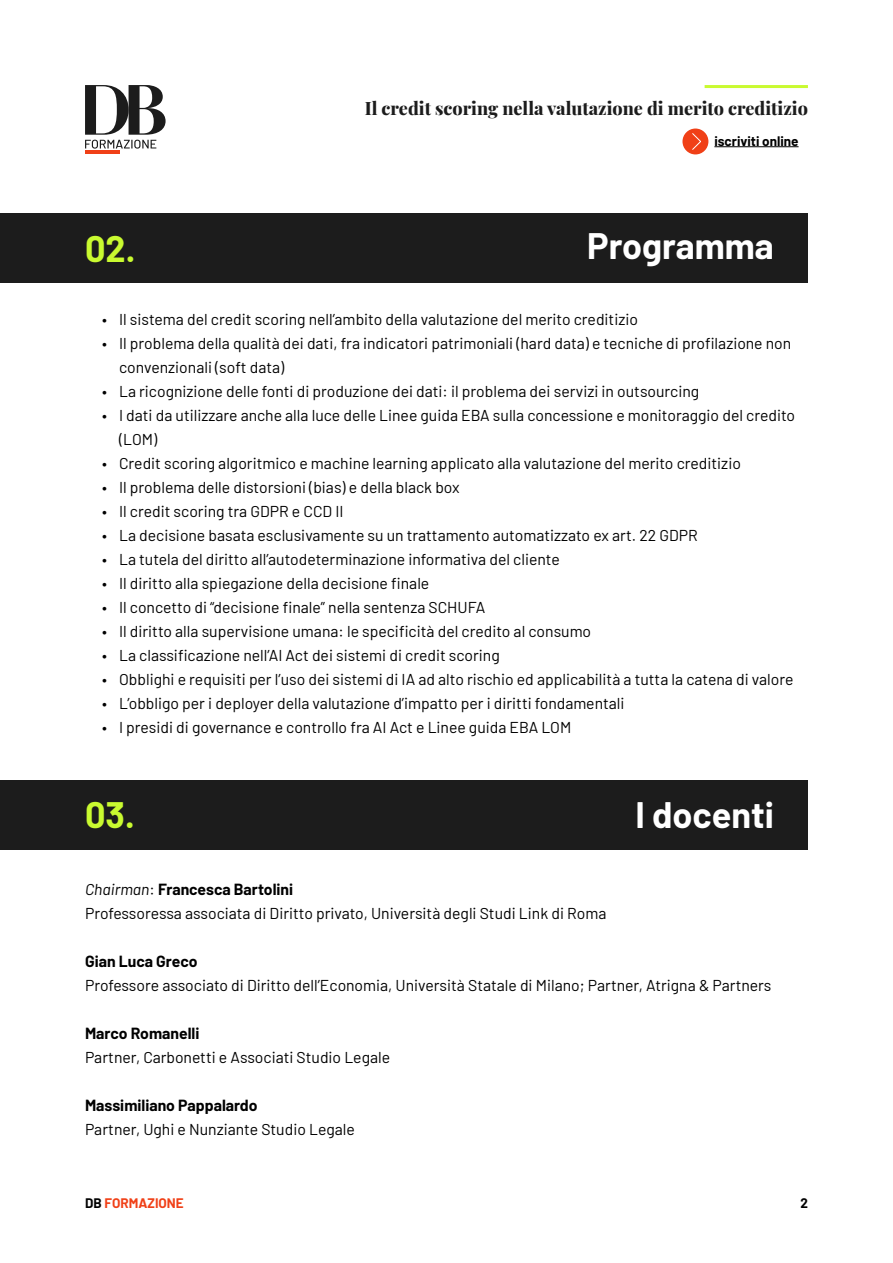
<style>
.page{position:relative;width:893px;height:1263px;background:#fff}
.page>*{position:absolute;margin:0;border:0;box-sizing:border-box;transform-origin:0 0}
.t1{font:700 36px "Barlow";color:#fff}
.t2{font:700 36px "Barlow";color:#c9fa30}
.t3{font:800 18px "Playfair Display";color:#1c1c1c}
.t4{font:15.75px/24px "Barlow";color:#000}
.t5{font:700 15.75px "Barlow";color:#000}
.t6{font:700 13.5px "Barlow";color:#000}
.t7{font:700 13.5px "Barlow";color:#f04017}
.s1{font-style:italic}
.s2{font-weight:700}
.s3{color:#000}
</style>
<div class="page">
<hr style="left:85px;top:151px;width:35px;height:3px;background:#f04017">
<svg style="left:85px;top:85px;width:81px;height:64px"></svg>
<hr style="left:705px;top:85px;width:103px;height:3px;background:#c9fa30">
<hr style="left:714px;top:146px;width:85px;height:1px;background:#000">
<div style="left:682px;top:129px;width:26px;height:25px;background:#f04017;border-radius:50%"></div>
<svg style="left:692px;top:133px;width:9px;height:17px"></svg>
<div style="left:0;top:780px;width:808px;height:69px;background:#1c1c1c"></div>
<div style="left:0;top:214px;width:808px;height:69px;background:#1c1c1c"></div>
<p class="t3" style="left:365px;top:94px;width:445px">Il credit scoring nella valutazione di merito creditizio</p>
<p class="t6" style="left:714px;top:131px;width:86px">iscriviti online</p>
<h1 class="t2" style="left:85px;top:222px;width:52px">02.</h1>
<h1 class="t1" style="left:587px;top:219px;width:188px">Programma</h1>
<p class="t4" style="left:102px;top:306px;width:537px">• Il sistema del credit scoring nell’ambito della valutazione del merito creditizio</p>
<p class="t4" style="left:119px;top:330px;width:674px;text-indent:-17px">• Il problema della qualità dei dati, fra indicatori patrimoniali (hard data) e tecniche di profilazione non convenzionali (soft data)</p>
<p class="t4" style="left:102px;top:378px;width:599px">• La ricognizione delle fonti di produzione dei dati: il problema dei servizi in outsourcing</p>
<p class="t4" style="left:119px;top:402px;width:677px;text-indent:-17px">• I dati da utilizzare anche alla luce delle Linee guida EBA sulla concessione e monitoraggio del credito (LOM)</p>
<p class="t4" style="left:102px;top:450px;width:640px">• Credit scoring algoritmico e machine learning applicato alla valutazione del merito creditizio</p>
<p class="t4" style="left:102px;top:474px;width:359px">• Il problema delle distorsioni (bias) e della black box</p>
<p class="t4" style="left:102px;top:498px;width:243px">• Il credit scoring tra GDPR e CCD II</p>
<p class="t4" style="left:102px;top:522px;width:597px">• La decisione basata esclusivamente su un trattamento automatizzato ex art. 22 GDPR</p>
<p class="t4" style="left:102px;top:546px;width:459px">• La tutela del diritto all’autodeterminazione informativa del cliente</p>
<p class="t4" style="left:102px;top:570px;width:329px">• Il diritto alla spiegazione della decisione finale</p>
<p class="t4" style="left:102px;top:594px;width:385px">• Il concetto di “decisione finale” nella sentenza SCHUFA</p>
<p class="t4" style="left:102px;top:618px;width:491px">• Il diritto alla supervisione umana: le specificità del credito al consumo</p>
<p class="t4" style="left:102px;top:642px;width:399px">• La classificazione nell’AI Act dei sistemi di credit scoring</p>
<p class="t4" style="left:102px;top:666px;width:693px">• Obblighi e requisiti per l’uso dei sistemi di IA ad alto rischio ed applicabilità a tutta la catena di valore</p>
<p class="t4" style="left:102px;top:690px;width:524px">• L’obbligo per i deployer della valutazione d’impatto per i diritti fondamentali</p>
<p class="t4" style="left:102px;top:714px;width:471px">• I presidi di governance e controllo fra AI Act e Linee guida EBA LOM</p>
<h1 class="t2" style="left:85px;top:788px;width:51px">03.</h1>
<h1 class="t1" style="left:635px;top:788px;width:140px">I docenti</h1>
<p class="t4" style="left:85px;top:876px;width:523px"><span class="s1">Chairman</span>: <span class="s2">Francesca Bartolini<br></span>Professoressa associata di Diritto privato, Università degli Studi Link di Roma</p>
<p class="t5" style="left:85px;top:950px;width:114px">Gian Luca Greco</p>
<p class="t4" style="left:85px;top:972px;width:688px">Professore associato di Diritto dell’Economia, Università Statale di Milano; Partner, Atrigna &amp; Partners</p>
<p class="t5" style="left:85px;top:1022px;width:116px">Marco Romanelli</p>
<p class="t4" style="left:85px;top:1044px;width:307px">Partner, Carbonetti e Associati Studio Legale</p>
<p class="t5" style="left:85px;top:1094px;width:174px">Massimiliano Pappalardo</p>
<p class="t4" style="left:85px;top:1116px;width:271px">Partner, Ughi e Nunziante Studio Legale</p>
<p class="t7" style="left:85px;top:1193px;width:100px"><span class="s3">DB</span> FORMAZIONE</p>
<p class="t6" style="left:800px;top:1193px;width:9px">2</p>
</div>
